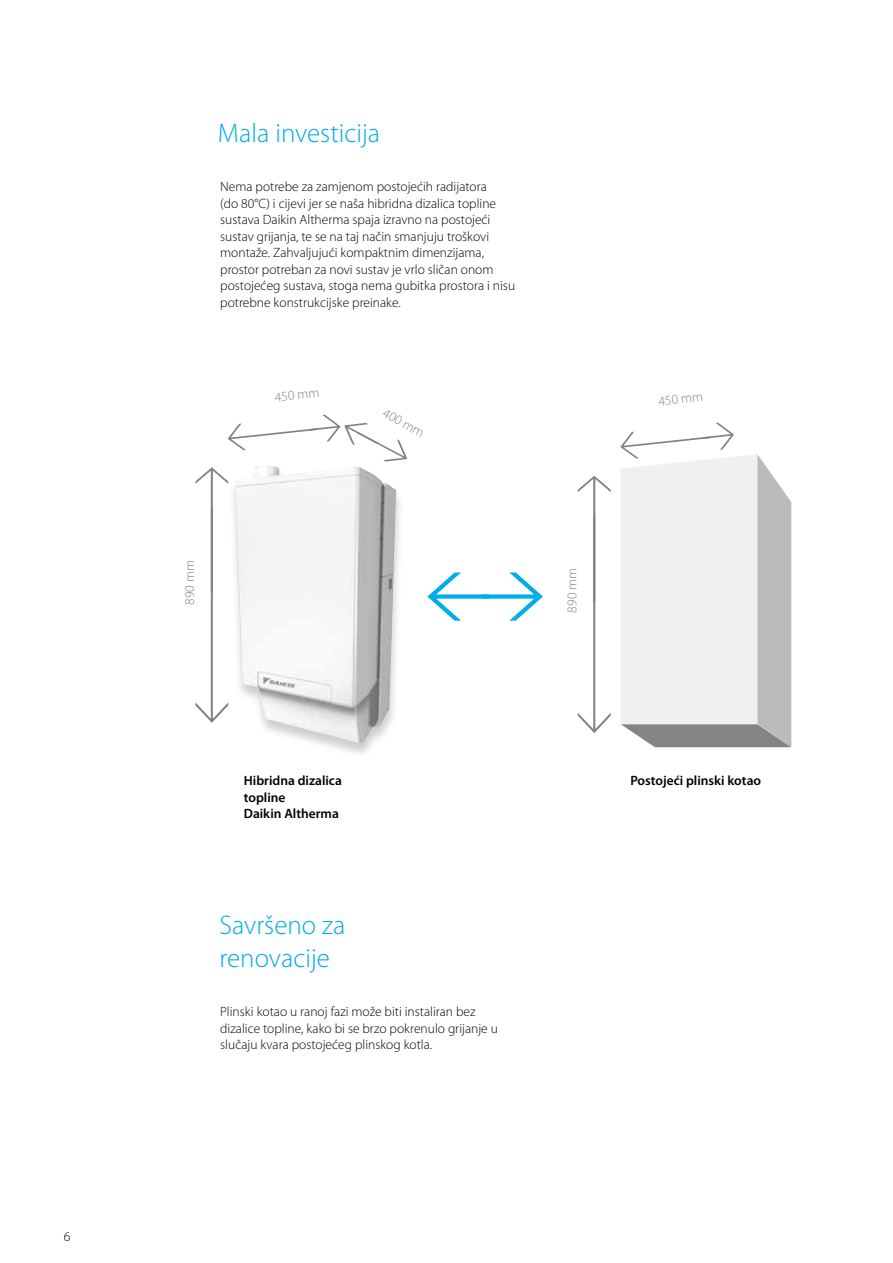
<style>
.page{position:relative;width:893px;height:1263px;background:#fff}
.page>*{position:absolute;margin:0;border:0;box-sizing:border-box;transform-origin:0 0}
.t1{font:300 27px/33px "Myriad Pro";color:#00aae9}
.t2{font:300 13.5px/16.5px "Myriad Pro";color:#000}
.t3{font:600 13.5px/16.5px "Myriad Pro";color:#000}
.t4{font:300 13.5px "Myriad Pro";color:#808285}
</style>
<div class="page">
<div style="left:228px;top:465px;width:177px;height:294px;background:#000;opacity:.2"></div>
<img style="left:235px;top:465px;width:161px;height:279px">
<svg style="left:195px;top:467px;width:33px;height:256px"></svg>
<svg style="left:228px;top:415px;width:179px;height:46px"></svg>
<svg style="left:578px;top:476px;width:33px;height:257px"></svg>
<svg style="left:427px;top:572px;width:116px;height:49px"></svg>
<svg style="left:620px;top:423px;width:171px;height:324px"></svg>
<p class="t2" style="left:64px;top:1228px;width:8px">6</p>
<h1 class="t1" style="left:218px;top:116px;width:164px">Mala investicija</h1>
<p class="t2" style="left:220px;top:178px;width:296px">Nema potrebe za zamjenom postojećih radijatora<br>(do 80°C) i cijevi jer se naša hibridna dizalica topline sustava Daikin Altherma spaja izravno na postojeći sustav grijanja, te se na taj način smanjuju troškovi montaže. Zahvaljujući kompaktnim dimenzijama, prostor potreban za novi sustav je vrlo sličan onom postojećeg sustava, stoga nema gubitka prostora i nisu potrebne konstrukcijske preinake.</p>
<p class="t4" style="left:274px;top:389px;width:46px;rotate:-7deg">450 mm</p>
<p class="t4" style="left:388px;top:405px;width:46px;rotate:28deg">400 mm</p>
<p class="t4" style="left:181px;top:605px;width:46px;rotate:-90deg">890 mm</p>
<p class="t4" style="left:564px;top:613px;width:46px;rotate:-90deg">890 mm</p>
<p class="t4" style="left:657px;top:393px;width:46px;rotate:-7deg">450 mm</p>
<p class="t3" style="left:244px;top:772px;width:100px">Hibridna dizalica topline<br>Daikin Altherma</p>
<p class="t3" style="left:630px;top:772px;width:132px">Postojeći plinski kotao</p>
<h1 class="t1" style="left:220px;top:908px;width:127px">Savršeno za renovacije</h1>
<p class="t2" style="left:220px;top:1003px;width:279px">Plinski kotao u ranoj fazi može biti instaliran bez dizalice topline, kako bi se brzo pokrenulo grijanje u slučaju kvara postojećeg plinskog kotla.</p>
</div>
